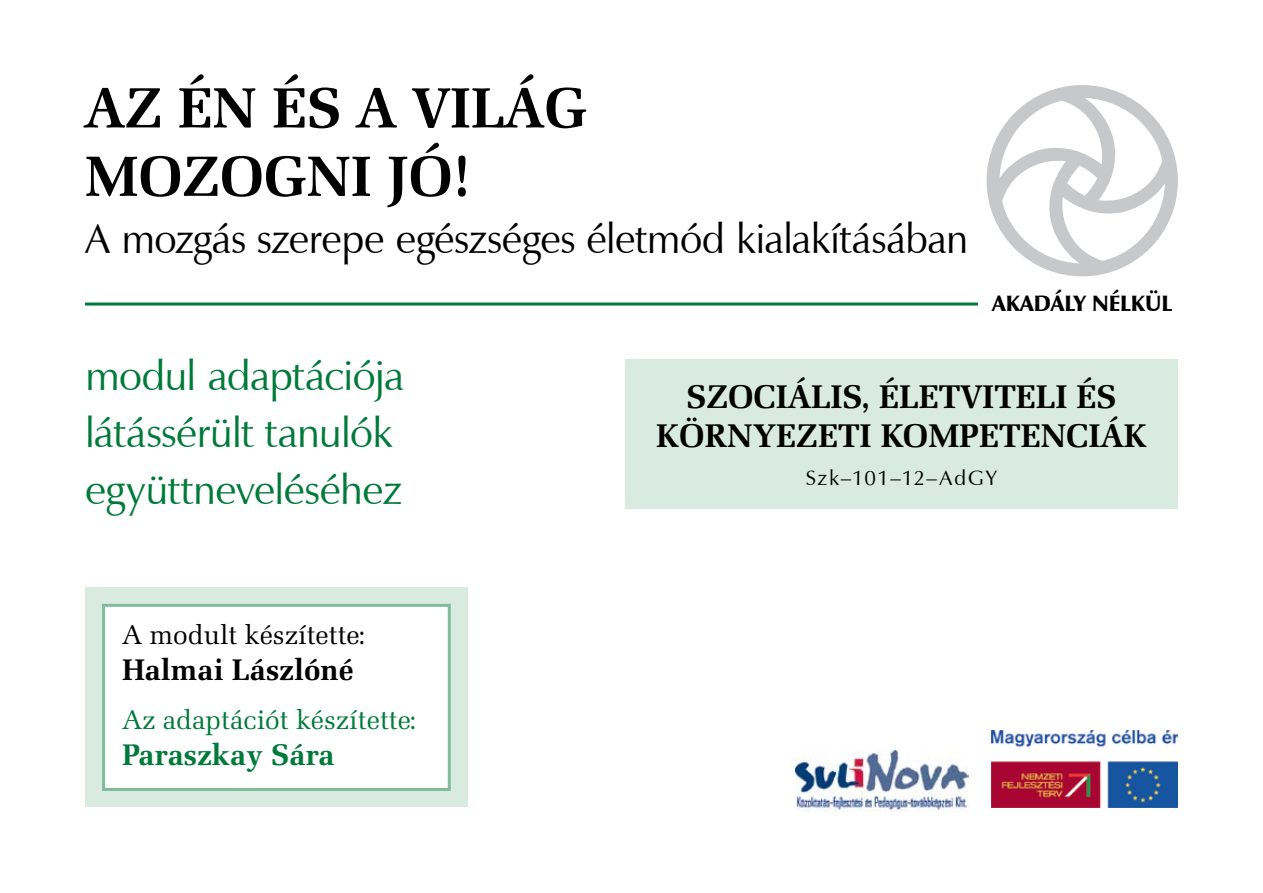
<style>
.page{position:relative;width:1263px;height:893px;background:#fff}
.page>*{position:absolute;margin:0;border:0;box-sizing:border-box;transform-origin:0 0}
.t1{font:700 57px "Zapf Elliptical 711 PFL";color:#000}
.t2{font:42px/57px "Zapf Humanist 601 PFL";letter-spacing:-.015em;color:#007a3a}
.t3{font:42px "Zapf Humanist 601 PFL";letter-spacing:-.01em;color:#000}
.t4{font:700 33px/39.6px "Zapf Elliptical 711 PFL";color:#000;text-align:center}
.t5{font:700 30px "Zapf Elliptical 711 PFL";color:#000}
.t6{font:700 30px "Zapf Elliptical 711 PFL";color:#007a3a}
.t7{font:27px "Zapf Elliptical 711 PFL";color:#007a3a}
.t8{font:27px "Zapf Elliptical 711 PFL";color:#000}
.t9{font:22.5px "Zapf Humanist 601 Ult PFL";color:#000}
.t10{font:21px "Zapf Humanist 601 PFL";letter-spacing:.08em;color:#000}
</style>
<div class="page">
<div style="left:625px;top:359px;width:553px;height:150px;background:#d9ebe1"></div>
<div style="left:85px;top:587px;width:383px;height:219px;background:#d9ebe1"></div>
<div style="left:104px;top:605px;width:345px;height:184px;background:#fff"></div>
<div style="left:102px;top:604px;width:349px;height:187px;border:3px solid #80bc9c"></div>
<hr style="left:85px;top:303px;width:893px;height:3px;background:#007a3a">
<svg style="left:986px;top:85px;width:192px;height:191px"></svg>
<img style="left:992px;top:730px;width:186px;height:78px">
<img style="left:795px;top:751px;width:174px;height:60px">
<h1 class="t1" style="left:85px;top:74px;width:362px">Az Énés avilá</h1>
<h1 class="t1" style="left:544px;top:74px;width:44px">g</h1>
<h1 class="t1" style="left:264px;top:142px;width:209px">gni jó!</h1>
<p class="t3" style="left:85px;top:212px;width:885px">A mozgás szerepe egészséges életmód kialakításában</p>
<h1 class="t1" style="left:85px;top:142px;width:95px">Mozo</h1>
<p class="t9" style="left:992px;top:290px;width:181px">AKADÁLY NÉLKÜL</p>
<p class="t2" style="left:85px;top:347px;width:321px">modul adaptációja látássérült tanulók együttneveléséhez</p>
<p class="t8" style="left:122px;top:619px;width:245px">A modult készítette:</p>
<p class="t5" style="left:122px;top:652px;width:233px">Halmai Lászlóné</p>
<p class="t7" style="left:122px;top:704px;width:296px">Az adaptációt készítette:</p>
<p class="t6" style="left:122px;top:737px;width:214px">Paraszkay Sára</p>
<p class="t4" style="left:656px;top:376px;width:492px">SZOCIÁLIS, ÉLETVITELI ÉS<br>KÖRNYEZETI KOMPETENCIÁK</p>
<p class="t10" style="left:806px;top:465px;width:193px">Szk–101–12–AdGY</p>
</div>
